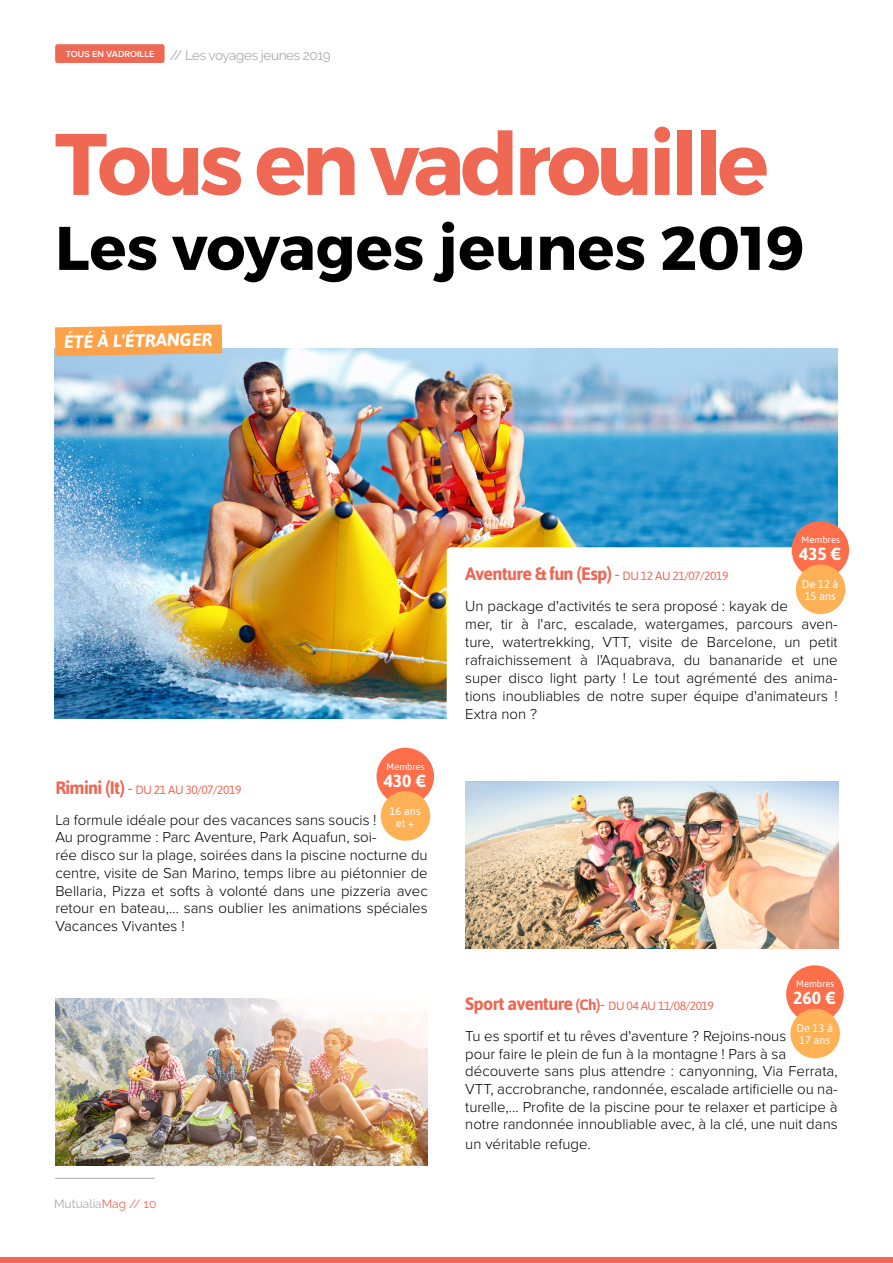
<style>
.page{position:relative;width:893px;height:1263px;background:#fff}
.page>*{position:absolute;margin:0;border:0;box-sizing:border-box;transform-origin:0 0}
.t1{font:700 87px "Montserrat";letter-spacing:-.05em;color:#ee6854}
.t2{font:700 61.5px "Montserrat";color:#000001}
.t3{font:700 18px "Asap";letter-spacing:-.04em;color:#ee6854}
.t4{font:italic 700 18px "Asap";color:#fdffff}
.t5{font:700 17.4px "Asap";color:#fff}
.t6{font:300 15px/17.7px "Proxima Nova";color:#000001}
.t7{font:13.5px "Raleway";letter-spacing:-.03em;color:#aaa}
.t8{font:12px "Asap";letter-spacing:-.04em;color:#ee6854}
.t9{font:12px "Raleway";color:#aaa}
.t10{font:10.95px/12px "Asap";color:#fff}
.t11{font:9.3px "Asap";color:#fff}
.t12{font:600 9.15px "Proxima Nova";color:#fff}
.s1{font-weight:700;font-size:18px}
.s2{font-family:"Montserrat";font-size:15px}
.s3{color:#ee6854}
.s4{font-family:"Montserrat";font-weight:400;font-size:15px}
.s5{font-weight:400;font-size:12px}
.s6{font-weight:700;font-size:15px}
</style>
<div class="page">
<img style="left:55px;top:348px;width:783px;height:371px">
<div style="left:0;top:1257px;width:893px;height:6px;background:#ee6854"></div>
<hr style="left:55px;top:1178px;width:100px;height:1px;background:#aaa">
<div style="left:55px;top:44px;width:110px;height:19px;background:#ee6854;border-radius:3px"></div>
<svg style="left:55px;top:324px;width:167px;height:32px;background:#f9a95a"></svg>
<div style="left:447px;top:547px;width:408px;height:189px;background:#fff;border-radius:4px"></div>
<img style="left:55px;top:999px;width:373px;height:166px">
<img style="left:466px;top:782px;width:372px;height:167px">
<div style="left:792px;top:521px;width:57px;height:57px;background:#fd6f4b;border-radius:50%"></div>
<div style="left:796px;top:564px;width:49px;height:50px;background:#ffb255;border-radius:50%"></div>
<div style="left:377px;top:748px;width:57px;height:57px;background:#fd6f4b;border-radius:50%"></div>
<div style="left:381px;top:791px;width:49px;height:50px;background:#ffb255;border-radius:50%"></div>
<div style="left:786px;top:965px;width:58px;height:58px;background:#fd6f4b;border-radius:50%"></div>
<div style="left:790px;top:1009px;width:50px;height:49px;background:#ffb255;border-radius:50%"></div>
<p class="t12" style="left:66px;top:49px;width:90px">TOUS EN VADROILLE</p>
<p class="t7" style="left:170px;top:47px;width:162px">// Les voyages jeunes 2019</p>
<p class="t1" style="left:55px;top:110px;width:715px">Tous en vadrouille</p>
<p class="t2" style="left:55px;top:210px;width:751px">Les voyages jeunes 2019</p>
<p class="t4" style="left:64px;top:331px;width:150px;rotate:-1deg">ÉTÉ À L'ÉTRANGER</p>
<p class="t11" style="left:387px;top:761px;width:40px">Membres</p>
<p class="t5" style="left:384px;top:770px;width:44px">430 €</p>
<p class="t10" style="left:390px;top:805px;width:33px;text-align:center">16 ans et +</p>
<p class="t8" style="left:55px;top:783px;width:188px"><span class="s1">Rimini (It)</span> <span class="s2">-</span> DU 21 AU 30/07/2019</p>
<p class="t6" style="left:55px;top:811px;width:374px">La formule idéale pour des vacances sans soucis !<br>Au programme : Parc Aventure, Park Aquafun, soi-<br>rée disco sur la plage, soirées dans la piscine nocturne du centre, visite de San Marino, temps libre au piétonnier de Bellaria, Pizza et softs à volonté dans une pizzeria avec retour en bateau,… sans oublier les animations spéciales Vacances Vivantes !</p>
<p class="t9" style="left:54px;top:1197px;width:104px">Mutualia<span class="s3">Mag // 10</span></p>
<p class="t11" style="left:802px;top:534px;width:40px">Membres</p>
<p class="t5" style="left:799px;top:544px;width:44px">435 €</p>
<p class="t10" style="left:802px;top:578px;width:38px">De 12 à<br>15 ans</p>
<p class="t3" style="left:465px;top:563px;width:265px">Aventure &amp; fun (Esp) <span class="s4">-</span> <span class="s5">DU 12 AU 21/07/2019</span></p>
<p class="t6" style="left:465px;top:597px;width:324px">Un package d'activités te sera proposé : kayak de</p>
<p class="t6" style="left:465px;top:615px;width:374px;text-align:justify">mer, tir à l'arc, escalade, watergames, parcours aven&shy;ture, watertrekking, VTT, visite de Barcelone, un petit rafraichissement à l'Aquabrava, du bananaride et une super disco light party ! Le tout agrémenté des anima&shy;tions inoubliables de notre super équipe d'animateurs !<br>Extra non ?</p>
<p class="t11" style="left:796px;top:978px;width:40px">Membres</p>
<p class="t5" style="left:793px;top:988px;width:44px">260 €</p>
<p class="t10" style="left:796px;top:1022px;width:38px">De 13 à<br>17 ans</p>
<p class="t8" style="left:465px;top:999px;width:250px"><span class="s1">Sport aventure</span> <span class="s6">(Ch)</span><span class="s2">-</span> DU 04 AU 11/08/2019</p>
<p class="t6" style="left:465px;top:1027px;width:374px">Tu es sportif et tu rêves d'aventure ? Rejoins-nous<br>pour faire le plein de fun à la montagne ! Pars à sa découverte sans plus attendre : canyonning, Via Ferrata, VTT, accrobranche, randonnée, escalade artificielle ou na&shy;turelle,... Profite de la piscine pour te relaxer et participe à notre randonnée innoubliable avec, à la clé, une nuit dans</p>
<p class="t6" style="left:465px;top:1135px;width:127px">un véritable refuge.</p>
</div>
